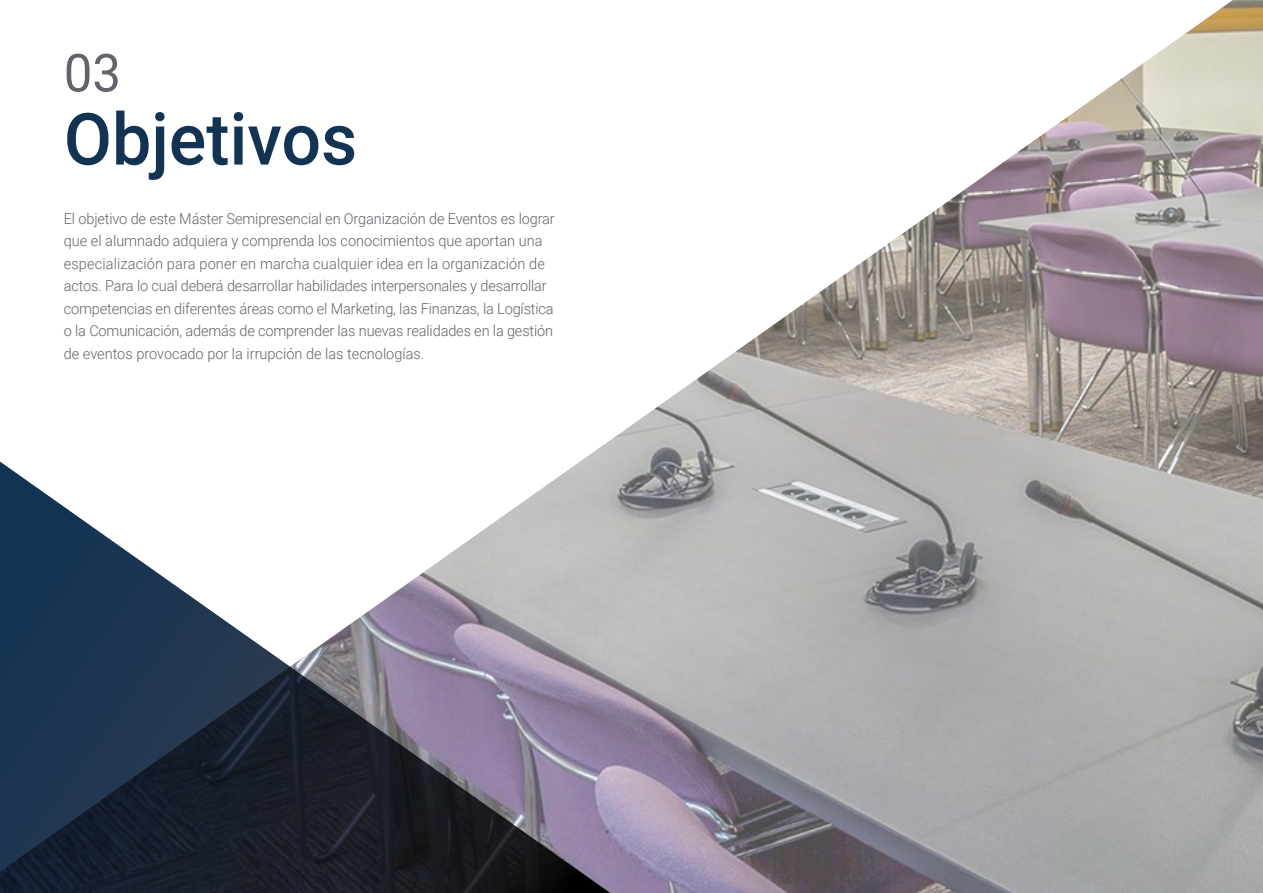
<style>
.page{position:relative;width:1263px;height:893px;background:#fff}
.page>*{position:absolute;margin:0;border:0;box-sizing:border-box;transform-origin:0 0}
.t1{font:500 72px "Roboto";color:#123352}
.t2{font:52.5px "Roboto";color:#61646a}
.t3{font:300 15px/22.5px "Roboto";letter-spacing:-.01em;color:#61646a}
</style>
<div class="page">
<img style="left:602px;top:0;width:661px;height:893px">
<svg style="left:0;top:446px;width:640px;height:447px"></svg>
<h2 class="t2" style="left:64px;top:36px;width:59px">03</h2>
<h1 class="t1" style="left:64px;top:89px;width:295px">Objetivos</h1>
<p class="t3" style="left:64px;top:207px;width:492px">El objetivo de este Máster Semipresencial en Organización de Eventos es lograr que el alumnado adquiera y comprenda los conocimientos que aportan una especialización para poner en marcha cualquier idea en la organización de actos. Para lo cual deberá desarrollar habilidades interpersonales y desarrollar competencias en diferentes áreas como el Marketing, las Finanzas, la Logística o la Comunicación, además de comprender las nuevas realidades en la gestión de eventos provocado por la irrupción de las tecnologías.</p>
</div>
